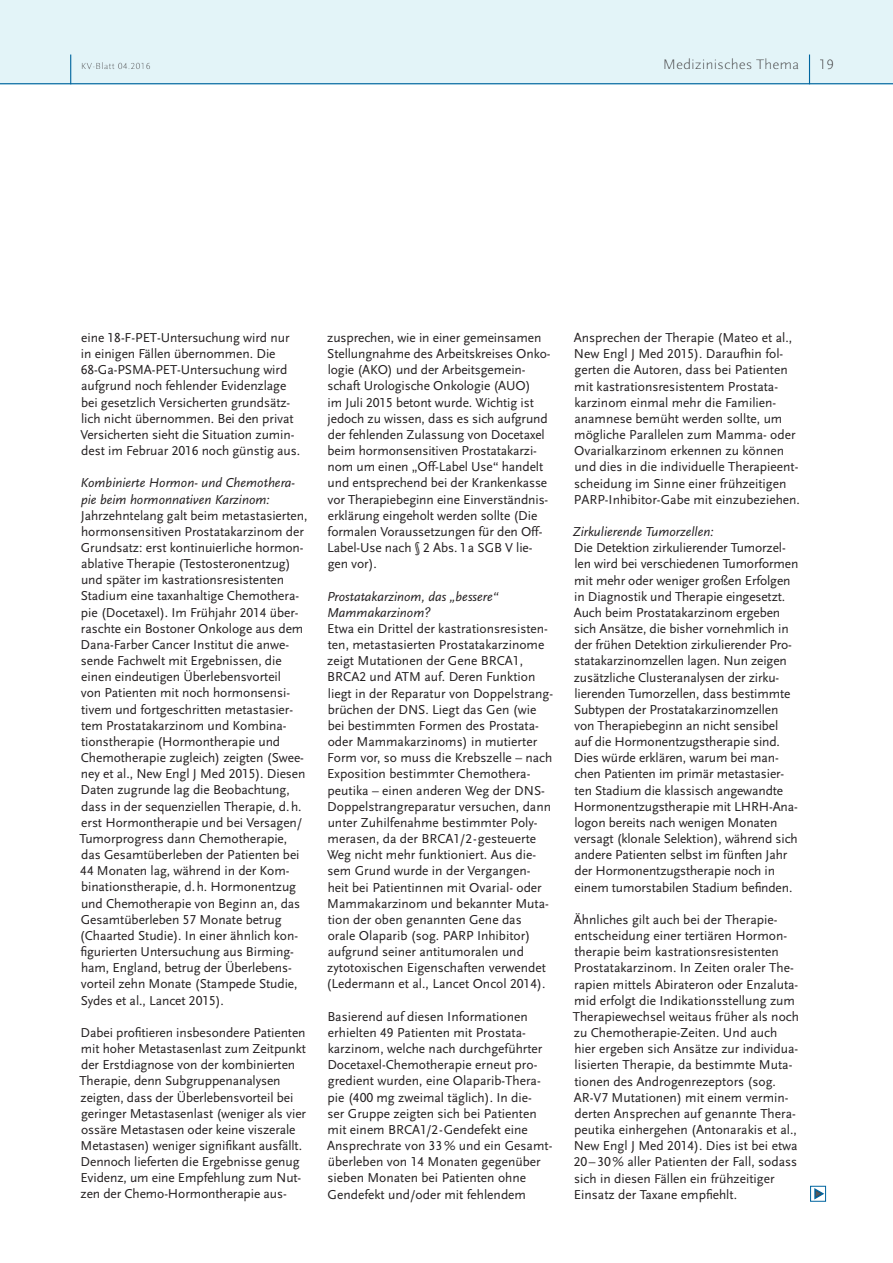
<style>
.page{position:relative;width:893px;height:1263px;background:#fff}
.page>*{position:absolute;margin:0;border:0;box-sizing:border-box;transform-origin:0 0}
.t1{font:15px "Scala Sans LF";color:#57585a}
.t2{font:13.5px/16.2px "Scala Sans LF";letter-spacing:-.005em;color:#231f20}
.t3{font:italic 13.5px/16.2px "Scala Sans LF";color:#231f20}
.t4{font:9.75px "Scala Sans LF";letter-spacing:.02em;color:#57585a}
</style>
<div class="page">
<div style="left:810px;top:1186px;width:16px;height:16px;border:1px solid #00659f"></div>
<svg style="left:814px;top:1188px;width:10px;height:11px"></svg>
<div style="left:0;top:0;width:893px;height:84px;background:#e3f4f8"></div>
<hr style="left:0;top:83px;width:893px;height:1px;background:#00659f">
<svg style="left:70px;top:55px;width:1px;height:28px"></svg>
<svg style="left:809px;top:55px;width:1px;height:28px"></svg>
<p class="t4" style="left:81px;top:61px;width:71px">KV-Blatt 04.2016</p>
<p class="t1" style="left:663px;top:56px;width:138px">Medizinisches Thema</p>
<p class="t1" style="left:819px;top:56px;width:16px">19</p>
<p class="t2" style="left:80px;top:330px;width:221px">eine 18-F-PET-Untersuchung wird nur in einigen Fällen übernommen. Die 68-Ga-PSMA-PET-Untersuchung wird aufgrund noch fehlender Evidenzlage bei gesetzlich Versicherten grundsätz&shy;lich nicht übernommen. Bei den privat Versicherten sieht die Situation zumin&shy;dest im Februar 2016 noch güns tig aus.</p>
<p class="t3" style="left:80px;top:475px;width:216px">Kombinierte Hormon- und Chemothera&shy;pie beim hormonnativen Karzinom:</p>
<p class="t2" style="left:79px;top:507px;width:229px">Jahrzehntelang galt beim metastasierten, hormonsensitiven Prostatakarzinom der Grundsatz: erst kontinuierliche hormon&shy;ablative Therapie (Testosteron entzug) und später im kastrations resistenten Stadium eine taxanhaltige Chemothera&shy;pie (Docetaxel). Im Frühjahr 2014 über&shy;raschte ein Bostoner Onkologe aus dem Dana-Farber Cancer Institut die anwe&shy;sende Fachwelt mit Ergebnissen, die einen eindeutigen Überlebensvorteil<br>von Patienten mit noch hormonsensi&shy;tivem und fortgeschritten metastasier&shy;tem Prostatakarzinom und Kombina&shy;tionstherapie (Hormontherapie und Chemotherapie zugleich) zeigten (Swee&shy;ney et al., New Engl J Med 2015). Diesen Daten zugrunde lag die Beobachtung, dass in der sequenziellen Therapie, d. h. erst Hormontherapie und bei Versagen/ Tumorprogress dann Chemotherapie, das Gesamtüberleben der Patienten bei 44 Monaten lag, während in der Kom&shy;binationstherapie, d. h. Hormonentzug und Chemotherapie von Beginn an, das Gesamtüberleben 57 Monate betrug (Chaarted Studie). In einer ähnlich kon&shy;figurierten Untersuchung aus Birming&shy;ham, England, betrug der Überlebens&shy;vorteil zehn Monate (Stampede Studie, Sydes et al., Lancet 2015).</p>
<p class="t2" style="left:79px;top:1024px;width:228px">Dabei profitieren insbesondere Patien ten mit hoher Metastasenlast zum Zeitpunkt der Erstdiagnose von der kombinierten Therapie, denn Subgruppenanalysen zeigten, dass der Überlebensvorteil bei geringer Metastasenlast (weniger als vier ossäre Metastasen oder keine viszerale Metastasen) weniger signifikant ausfällt.<br>Dennoch lieferten die Ergebnisse genug Evidenz, um eine Empfehlung zum Nut&shy;zen der Chemo-Hormontherapie aus-</p>
<p class="t2" style="left:327px;top:330px;width:225px">zusprechen, wie in einer gemeinsamen Stellungnahme des Arbeitskreises Onko&shy;logie (AKO) und der Arbeitsgemein&shy;schaft Urologische Onkologie (AUO)<br>im Juli 2015 betont wurde. Wichtig ist jedoch zu wissen, dass es sich aufgrund der fehlenden Zulassung von Docetaxel beim hormonsensitiven Prostatakarzi&shy;nom um einen „Off-Label Use“ handelt und entsprechend bei der Krankenkasse vor Therapiebeginn eine Einverständnis&shy;erklärung eingeholt werden sollte (Die formalen Voraussetzungen für den Off-Label-Use nach § 2 Abs. 1 a SGB V lie&shy;gen vor).</p>
<p class="t3" style="left:327px;top:588px;width:173px">Prostatakarzinom, das „bessere“<br>Mamma karzinom?</p>
<p class="t2" style="left:327px;top:621px;width:228px">Etwa ein Drittel der kastrationsresisten&shy;ten, metastasierten Prostatakarzinome zeigt Mutationen der Gene BRCA1, BRCA2 und ATM auf. Deren Funktion liegt in der Reparatur von Doppelstrang&shy;brüchen der DNS. Liegt das Gen (wie bei bestimmten Formen des Prostata&shy;oder Mammakarzinoms) in mutierter Form vor, so muss die Krebszelle – nach Exposition bestimmter Chemothera&shy;peutika – einen anderen Weg der DNS-Doppelstrangreparatur versuchen, dann unter Zuhilfenahme bestimmter Poly&shy;merasen, da der BRCA1/2-gesteuerte Weg nicht mehr funktioniert. Aus die&shy;sem Grund wurde in der Vergangen&shy;heit bei Patientinnen mit Ovarial- oder Mammakarzinom und bekannter Muta&shy;tion der oben genannten Gene das<br>orale Olaparib (sog. PARP Inhibitor) aufgrund seiner antitumoralen und zytotoxischen Eigenschaften verwendet (Ledermann et al., Lancet Oncol 2014).</p>
<p class="t2" style="left:327px;top:1008px;width:227px">Basierend auf diesen Informationen erhielten 49 Patienten mit Prostata&shy;karzinom, welche nach durchgeführter Docetaxel-Chemotherapie erneut pro&shy;gredient wurden, eine Olaparib-Thera&shy;pie (400 mg zweimal täglich). In die-<br>ser Gruppe zeigten sich bei Patien ten mit einem BRCA1/2-Gendefekt eine Ansprechrate von 33 % und ein Gesamt&shy;überleben von 14 Monaten gegenüber sieben Monaten bei Patien ten ohne Gendefekt und/oder mit fehlen dem</p>
<p class="t2" style="left:574px;top:330px;width:228px">Ansprechen der Therapie (Mateo et al., New Engl J Med 2015). Daraufhin fol&shy;gerten die Autoren, dass bei Patienten mit kastrationsresis tentem Prostata&shy;karzinom einmal mehr die Familien&shy;anamnese bemüht werden sollte, um mögliche Parallelen zum Mamma- oder Ovarialkarzinom erkennen zu können und dies in die individuelle Therapieent&shy;scheidung im Sinne einer frühzeitigen PARP-Inhibitor-Gabe mit einzubeziehen.</p>
<p class="t3" style="left:573px;top:524px;width:143px">Zirkulierende Tumorzellen:</p>
<p class="t2" style="left:574px;top:540px;width:226px">Die Detektion zirkulierender Tumorzel&shy;len wird bei verschiedenen Tumorformen mit mehr oder weniger großen Erfolgen in Diagnostik und Therapie eingesetzt.<br>Auch beim Prostatakarzinom ergeben sich Ansätze, die bisher vornehmlich in der frühen Detektion zirkulierender Pro&shy;statakarzinomzellen lagen. Nun zeigen zusätzliche Cluster analysen der zirku&shy;lierenden Tumorzellen, dass bestimmte Subtypen der Prostatakarzinomzellen von Therapiebeginn an nicht sensibel auf die Hormonentzugstherapie sind.<br>Dies würde erklären, warum bei man&shy;chen Patienten im primär metastasier&shy;ten Stadium die klassisch angewandte Hormonentzugs therapie mit LHRH-Ana&shy;logon bereits nach wenigen Monaten versagt (klonale Selektion), während sich andere Patien ten selbst im fünften Jahr der Hormonentzugstherapie noch in einem tumorstabilen Stadium befinden.</p>
<p class="t2" style="left:573px;top:912px;width:228px">Ähnliches gilt auch bei der Therapie&shy;entscheidung einer tertiären Hormon&shy;therapie beim kastrationsresistenten Prostata karzinom. In Zeiten oraler The&shy;rapien mittels Abirateron oder Enzaluta&shy;mid erfolgt die Indikationsstellung zum Therapiewechsel weitaus früher als noch zu Chemotherapie-Zeiten. Und auch hier ergeben sich Ansätze zur individua&shy;lisierten Therapie, da bestimmte Muta&shy;tionen des Androgenrezeptors (sog.<br>AR-V7 Mutationen) mit einem vermin&shy;derten Ansprechen auf genannte Thera&shy;peutika einhergehen (Antonarakis et al., New Engl J Med 2014). Dies ist bei etwa 20 – 30 % aller Patienten der Fall, sodass sich in diesen Fällen ein frühzeitiger Einsatz der Taxane empfiehlt.</p>
</div>
